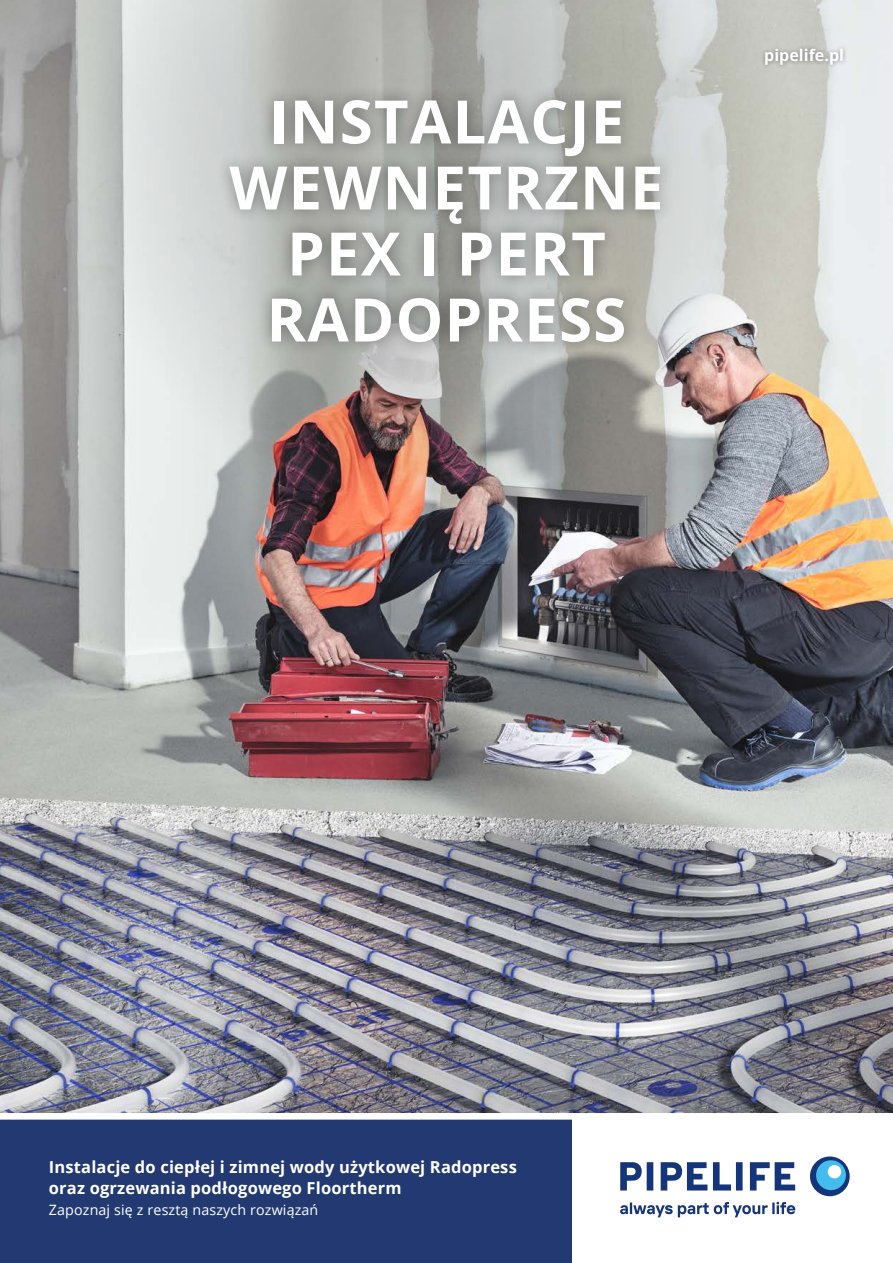
<style>
.page{position:relative;width:893px;height:1263px;background:#fff}
.page>*{position:absolute;margin:0;border:0;box-sizing:border-box;transform-origin:0 0}
.t1{font:700 60px/66px "Open Sans";letter-spacing:.02em;color:#fff;text-align:center}
.t2{font:700 16.5px/21px "Open Sans";letter-spacing:.01em;color:#fff}
.t3{font:700 16.05px "Open Sans";color:#fff}
.t4{font:14.25px "Open Sans";letter-spacing:.01em;color:#fff}
</style>
<div class="page">
<img style="left:0;top:0;width:893px;height:1113px">
<div style="left:0;top:1119px;width:571px;height:144px;background:#223971"></div>
<svg style="left:620px;top:1156px;width:230px;height:61px"></svg>
<div style="left:816px;top:1160px;width:30px;height:30px;background:#44bdee;border-radius:50%"></div>
<div style="left:828px;top:1165px;width:13px;height:13px;background:#fff;border-radius:50%"></div>
<svg style="left:85px;top:0;width:723px;height:516px"></svg>
<div style="left:215px;top:85px;width:461px;height:272px;background:#000;opacity:.4"></div>
<div style="left:760px;top:44px;width:88px;height:26px;background:#000;opacity:.4"></div>
<h1 class="t1" style="left:229px;top:87px;width:436px">INSTALACJE<br>WEWNĘTRZNE<br>PEX I PERT<br>RADOPRESS</h1>
<p class="t3" style="left:764px;top:44px;width:81px">pipelife.pl</p>
<p class="t2" style="left:49px;top:1156px;width:469px">Instalacje do ciepłej i zimnej wody użytkowej Radopress oraz ogrzewania podłogowego Floortherm</p>
<p class="t4" style="left:49px;top:1200px;width:271px">Zapoznaj się z resztą naszych rozwiązań</p>
</div>
